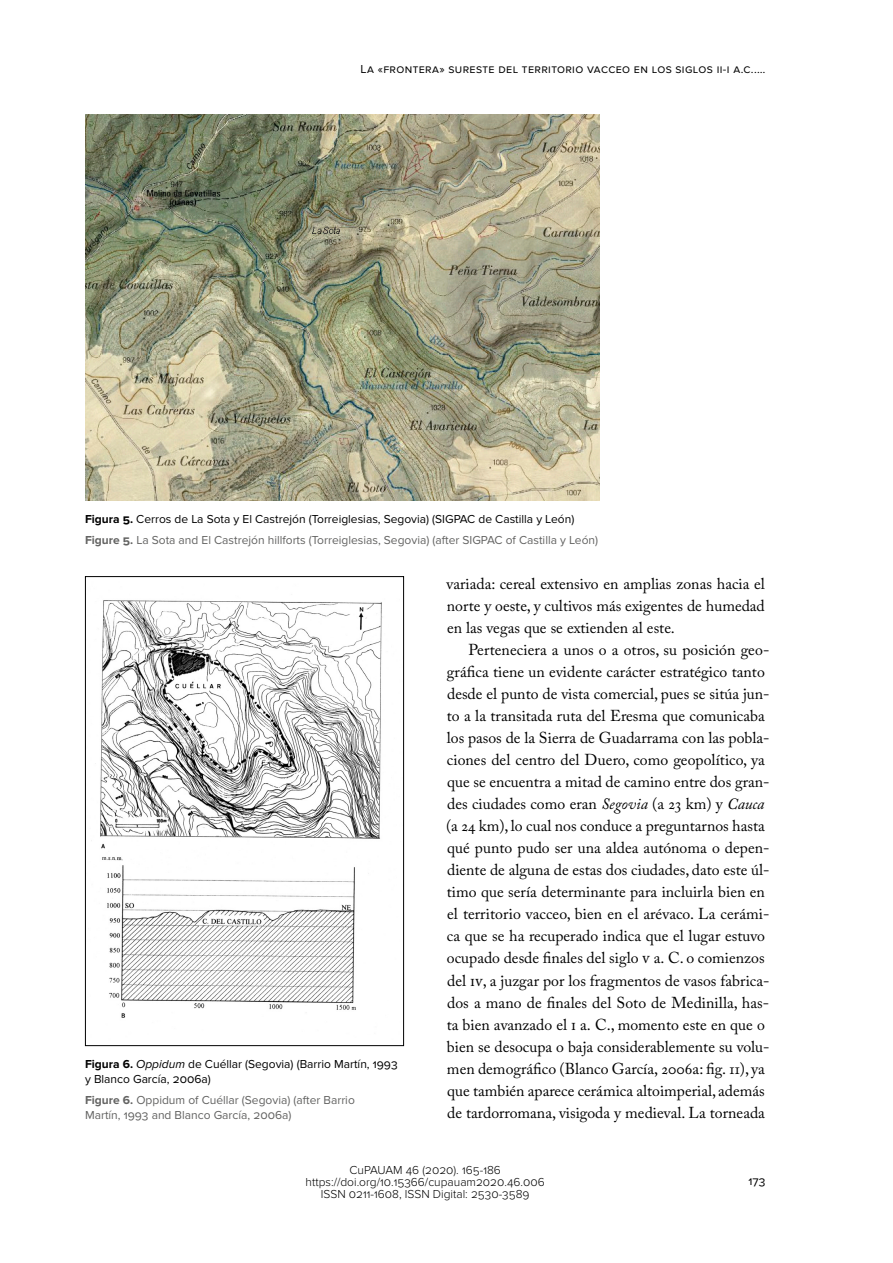
<style>
.page{position:relative;width:893px;height:1263px;background:#fff}
.page>*{position:absolute;margin:0;border:0;box-sizing:border-box;transform-origin:0 0}
.t1{font:15.75px/22px "Adobe Caslon Pro";color:#000;text-align:justify}
.t2{font:12px/21.6px "Proxima Nova";color:#636362}
.t3{font:300 12px/12px "Proxima Nova";color:#000;text-align:center}
.t4{font:12px/14.4px "Proxima Nova";color:#000}
.t5{font:12px "Proxima Nova";letter-spacing:.03em;color:#000}
.s1{font-weight:700;color:#000}
.s2{color:#000}
.s3{font-weight:700}
.s4{font-style:italic}
</style>
<div class="page">
<img style="left:85px;top:115px;width:515px;height:385px">
<img style="left:91px;top:600px;width:291px;height:418px">
<div style="left:85px;top:576px;width:319px;height:470px;border:1px solid #000"></div>
<p class="t5" style="left:361px;top:62px;width:406px">La «frontera» sureste del territorio vacceo en los siglos II‑I a.C..…</p>
<p class="t2" style="left:85px;top:508px;width:515px"><span class="s1">Figura 5.</span> <span class="s2">Cerros de La Sota y El Castrejón (Torreiglesias, Segovia) (SIGPAC de Castilla y León)<br></span><span class="s3">Figure 5.</span> La Sota and El Castrejón hillforts (Torreiglesias, Segovia) (after SIGPAC of Castilla y León)</p>
<p class="t4" style="left:85px;top:1057px;width:314px"><span class="s3">Figura 6.</span> <span class="s4">Oppidum</span> de Cuéllar (Segovia) (Barrio Martín, 1993 y Blanco García, 2006a)</p>
<p class="t2" style="left:85px;top:1093px;width:271px;line-height:14.4px"><span class="s3">Figure 6.</span> Oppidum of Cuéllar (Segovia) (after Barrio<br>Martín, 1993 and Blanco García, 2006a)</p>
<p class="t1" style="left:447px;top:572px;width:320px">variada: cereal extensivo en amplias zonas hacia el norte y oeste, y cultivos más exigentes de humedad en las vegas que se extienden al este.</p>
<p class="t1" style="left:446px;top:638px;width:325px;text-align:left;text-indent:22px">Perteneciera a unos o a otros, su posición geo‑ gráfica tiene un evidente carácter estratégico tanto desde el punto de vista comercial, pues se sitúa jun‑ to a la transitada ruta del Eresma que comunicaba los pasos de la Sierra de Guadarrama con las pobla‑ ciones del centro del Duero, como geopolítico, ya que se encuentra a mitad de camino entre dos gran‑ des ciudades como eran <span class="s4">Segovia</span> (a 23 km) y <span class="s4">Cauca </span>(a 24 km), lo cual nos conduce a preguntarnos hasta qué punto pudo ser una aldea autónoma o depen‑ diente de alguna de estas dos ciudades, dato este úl‑ timo que sería determinante para incluirla bien en el territorio vacceo, bien en el arévaco. La cerámi‑ ca que se ha recuperado indica que el lugar estuvo ocupado desde finales del siglo V a. C. o comienzos del IV, a juzgar por los fragmentos de vasos fabrica‑ dos a mano de finales del Soto de Medinilla, has‑ ta bien avanzado el I a. C., momento este en que o bien se desocupa o baja considerablemente su volu‑ men demográfico (Blanco García, 2006a: fig. 11), ya que también aparece cerámica altoimperial, además de tardorromana, visigoda y medieval. La torneada</p>
<p class="t3" style="left:306px;top:1165px;width:241px">CuPAUAM 46 (2020). 165-186 https://doi.org/10.15366/cupauam2020.46.006<br>ISSN 0211-1608, ISSN Digital: 2530-3589</p>
<p class="t5" style="left:748px;top:1174px;width:18px">173</p>
</div>
